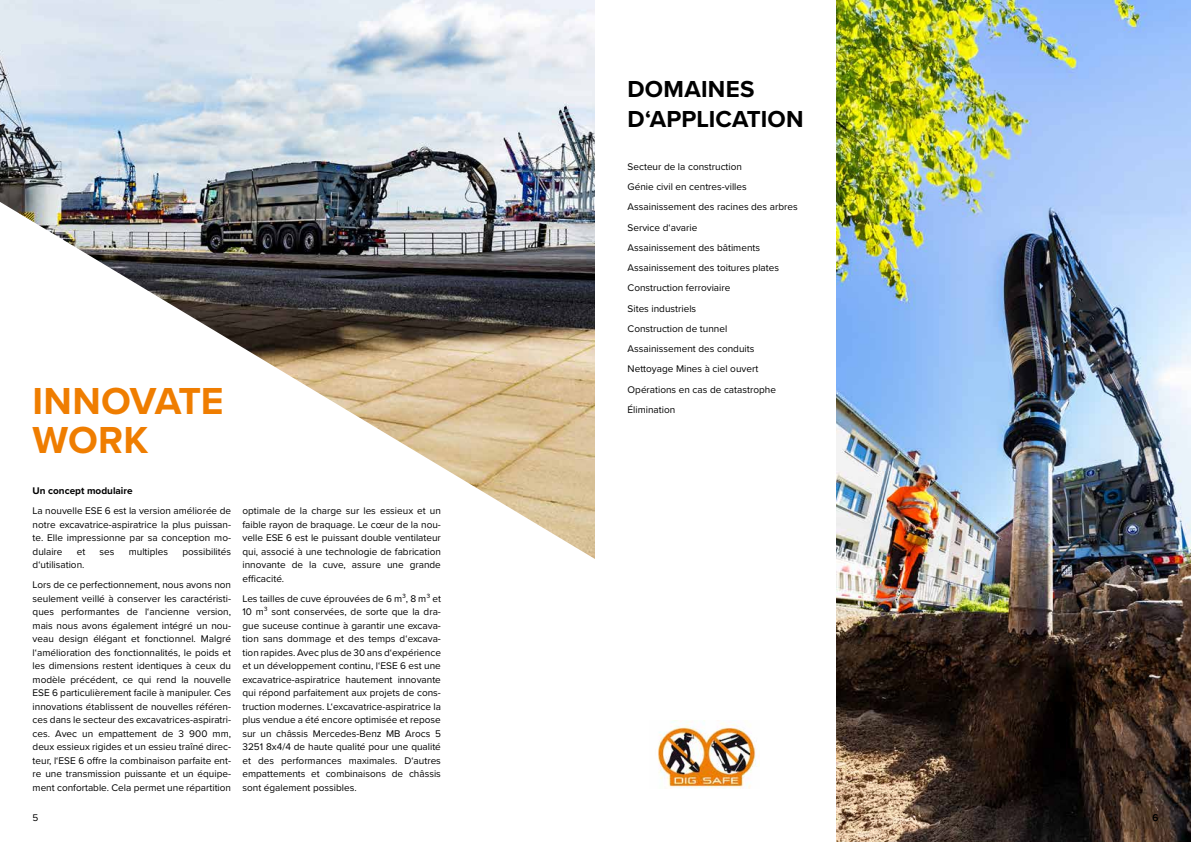
<style>
.page{position:relative;width:1191px;height:842px;background:#fff}
.page>*{position:absolute;margin:0;border:0;box-sizing:border-box;transform-origin:0 0}
.t1{font:700 39px/39px "Proxima Nova";color:#ef7d00}
.t2{font:700 24px/30px "Proxima Nova";letter-spacing:.01em;color:#000}
.t3{font:10px/13.5px "Proxima Nova";color:#000;text-align:justify}
.t4{font:700 10px "Proxima Nova";color:#000}
</style>
<div class="page">
<img style="left:0;top:0;width:595px;height:559px">
<img style="left:836px;top:0;width:355px;height:842px">
<img style="left:658px;top:721px;width:101px;height:67px">
<h1 class="t1" style="left:33px;top:381px;width:192px">INNOVATE<br>WORK</h1>
<p class="t4" style="left:33px;top:483px;width:101px">Un concept modulaire</p>
<p class="t3" style="left:33px;top:504px;width:200px">La nouvelle ESE 6 est la version améliorée de notre excavatrice-aspiratrice la plus puissan&shy;te. Elle impressionne par sa conception mo&shy;dulaire</p>
<p class="t3" style="left:77px;top:544px;width:10px">et</p>
<p class="t3" style="left:100px;top:544px;width:16px">ses</p>
<p class="t3" style="left:129px;top:544px;width:41px">multiples</p>
<p class="t3" style="left:182px;top:544px;width:50px">possibilités</p>
<p class="t3" style="left:33px;top:554px;width:200px;line-height:20.2px">d‘utilisation.<br>Lors de ce perfectionnement, nous avons non</p>
<p class="t3" style="left:33px;top:591px;width:200px">seulement veillé à conserver les caractéristi&shy;ques performantes de l‘ancienne version, mais nous avons également intégré un nou&shy;veau design élégant et fonctionnel. Malgré l‘amélioration des fonctionnalités, le poids et les dimensions restent identiques à ceux du modèle précédent, ce qui rend la nouvelle ESE 6 particulièrement facile à manipuler. Ces innovations établissent de nouvelles référen&shy;ces dans le secteur des excavatrices-aspiratri&shy;ces. Avec un empattement de 3 900 mm, deux essieux rigides et un essieu traîné direc&shy;teur, l‘ESE 6 offre la combinaison parfaite ent&shy;re une transmission puissante et un équipe&shy;ment confortable. Cela permet une répartition</p>
<p class="t3" style="left:242px;top:504px;width:200px">optimale de la charge sur les essieux et un faible rayon de braquage. Le cœur de la nou&shy;velle ESE 6 est le puissant double ventilateur qui, associé à une technologie de fabrication innovante de la cuve, assure une grande efficacité.</p>
<p class="t3" style="left:242px;top:591px;width:200px">Les tailles de cuve éprouvées de 6 m³, 8 m³ et 10 m³ sont conservées, de sorte que la dra&shy;gue suceuse continue à garantir une excava&shy;tion sans dommage et des temps d‘excava&shy;tion rapides. Avec plus de 30 ans d‘expérience et un développement continu, l‘ESE 6 est une excavatrice-aspiratrice hautement innovante qui répond parfaitement aux projets de cons&shy;truction modernes. L‘excavatrice-aspiratrice la plus vendue a été encore optimisée et repose sur un châssis Mercedes-Benz MB Arocs 5<br>3251 8x4/4 de haute qualité pour une qualité et des performances maximales. D‘autres empattements et combinaisons de châssis sont également possibles.</p>
<h2 class="t2" style="left:627px;top:74px;width:178px">DOMAINES<br>D‘APPLICATION</h2>
<p class="t3" style="left:627px;top:156px;width:172px;line-height:20.2px;text-align:left">Secteur de la construction<br>Génie civil en centres-villes<br>Assainissement des racines des arbres<br>Service d‘avarie<br>Assainissement des bâtiments<br>Assainissement des toitures plates<br>Construction ferroviaire<br>Sites industriels<br>Construction de tunnel<br>Assainissement des conduits<br>Nettoyage Mines à ciel ouvert<br>Opérations en cas de catastrophe<br>Élimination</p>
<p class="t3" style="left:33px;top:810px;width:7px">5</p>
<p class="t3" style="left:1152px;top:810px;width:7px">6</p>
</div>
